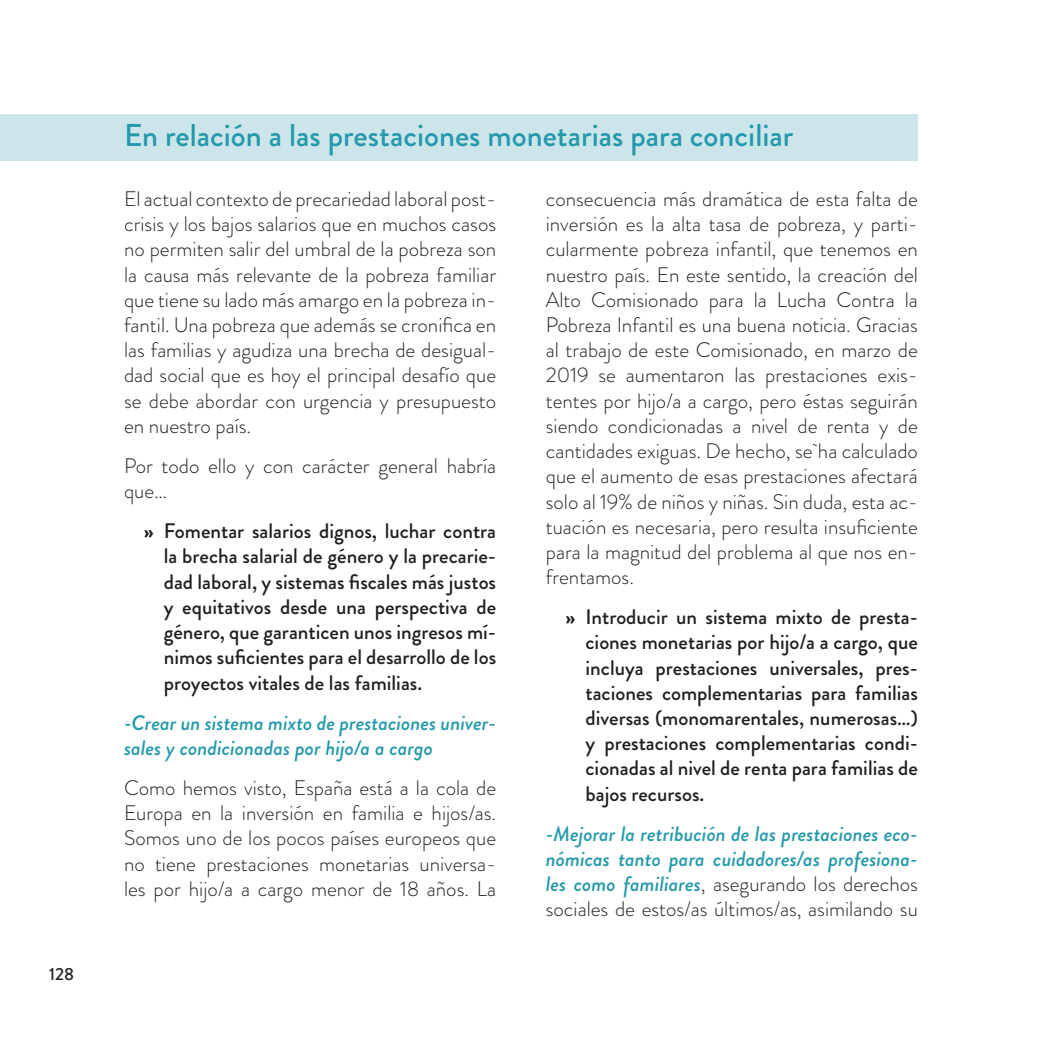
<style>
.page{position:relative;width:1042px;height:1042px;background:#fff}
.page>*{position:absolute;margin:0;border:0;box-sizing:border-box;transform-origin:0 0}
.Nivel_2{font:500 31.5px "Brandon Grotesque";color:#2499ab}
.general_texto{font:300 21px/25.2px "Brandon Grotesque";color:#231f20;text-align:justify}
.t1{font:500 21px/25.2px "Brandon Grotesque";color:#231f20;text-align:justify}
.general_texto-2{font:italic 500 21px/25.2px "Brandon Grotesque";color:#2499ab}
.t2{font:500 17.5px "Brandon Grotesque";color:#231f20}
.s1{font-weight:700}
.s2{font-weight:300;font-style:normal;color:#231f20}
</style>
<div class="page">
<div style="left:0;top:114px;width:918px;height:46px;background:#cce5ea"></div>
<p class="t2" style="left:49px;top:961px;width:27px">128</p>
<p class="Nivel_2" style="left:124px;top:113px;width:671px">En relación a las prestaciones monetarias para conciliar</p>
<p class="general_texto" style="left:124px;top:186px;width:374px">El actual contexto de precariedad laboral post&shy;crisis y los bajos salarios que en muchos casos no permiten salir del umbral de la pobreza son la causa más relevante de la pobreza familiar que tiene su lado más amargo en la pobreza in&shy;fantil. Una pobreza que además se cronifica en las familias y agudiza una brecha de desigual&shy;dad social que es hoy el principal desafío que se debe abordar con urgencia y presupuesto en nuestro país.</p>
<p class="general_texto" style="left:124px;top:453px;width:374px">Por todo ello y con carácter general habría que…</p>
<p class="t1" style="left:164px;top:519px;width:334px;text-indent:-20px"><span class="s1">»</span> Fomentar salarios dignos, luchar contra la brecha salarial de género y la precarie&shy;dad laboral, y sistemas fiscales más justos y equitativos desde una perspectiva de género, que garanticen unos ingresos mí&shy;nimos suficientes para el desarrollo de los proyectos vitales de las familias.</p>
<p class="general_texto-2" style="left:124px;top:710px;width:374px">-Crear un sistema mixto de prestaciones univer&shy;sales y condicionadas por hijo/a a cargo</p>
<p class="general_texto" style="left:124px;top:775px;width:374px">Como hemos visto, España está a la cola de Europa en la inversión en familia e hijos/as.<br>Somos uno de los pocos países europeos que no tiene prestaciones monetarias universa&shy;les por hijo/a a cargo menor de 18 años. La</p>
<p class="general_texto" style="left:546px;top:186px;width:374px">consecuencia más dramática de esta falta de inversión es la alta tasa de pobreza, y parti&shy;cularmente pobreza infantil, que tenemos en nuestro país. En este sentido, la creación del Alto Comisionado para la Lucha Contra la Pobreza Infantil es una buena noticia. Gracias al trabajo de este Comisionado, en marzo de 2019 se aumentaron las prestaciones exis&shy;tentes por hijo/a a cargo, pero éstas seguirán siendo condicionadas a nivel de renta y de cantidades exiguas. De hecho, se ha calculado que el aumento de esas prestaciones afectará solo al 19% de niños y niñas. Sin duda, esta ac&shy;tuación es necesaria, pero resulta insuficiente para la magnitud del problema al que nos en&shy;frentamos.</p>
<p class="t1" style="left:585px;top:605px;width:334px;text-indent:-20px"><span class="s1">»</span> Introducir un sistema mixto de presta&shy;ciones monetarias por hijo/a a cargo, que incluya prestaciones universales, pres&shy;taciones complementarias para familias diversas (monomarentales, numerosas…) y prestaciones complementarias condi&shy;cionadas al nivel de renta para familias de bajos recursos.</p>
<p class="general_texto-2" style="left:546px;top:821px;width:374px;text-align:justify">-Mejorar la retribución de las prestaciones eco&shy;nómicas tanto para cuidadores/as profesiona&shy;les como familiares<span class="s2">, asegurando los derechos sociales de estos/as últimos/as, asimilando su</span></p>
</div>
